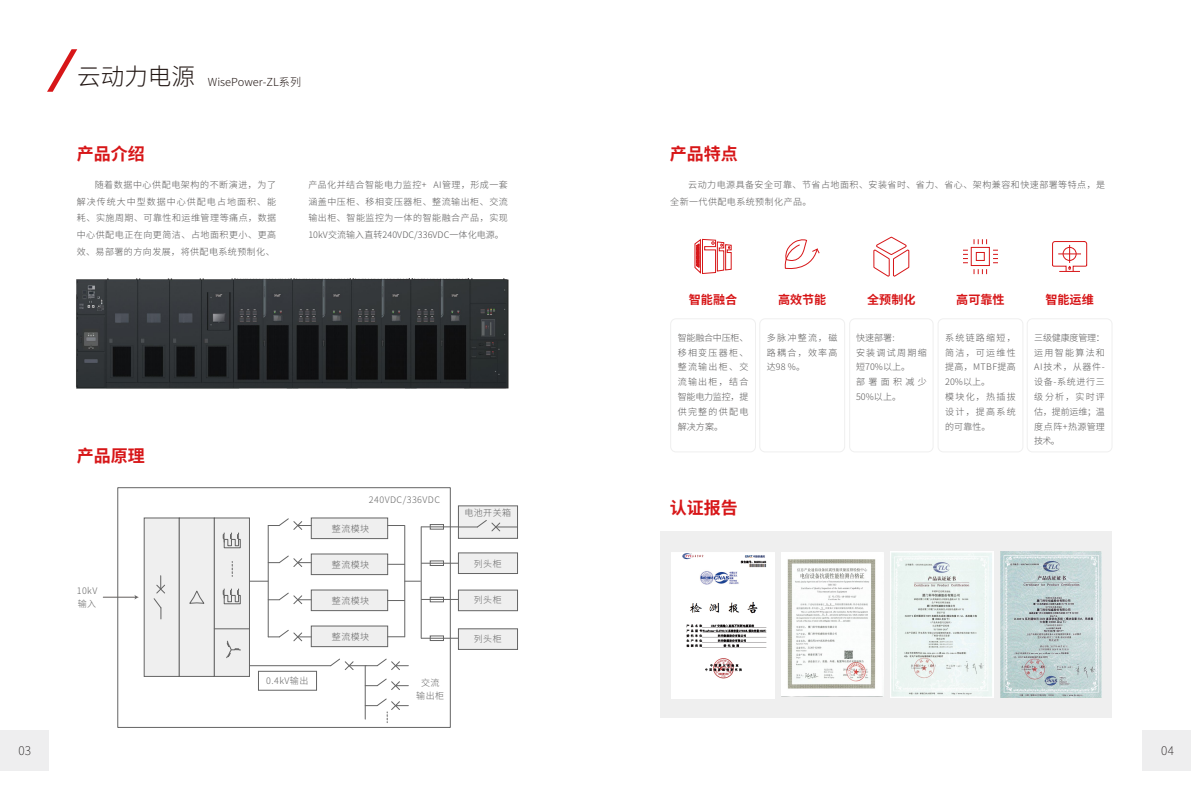
<style>
.page{position:relative;width:1191px;height:808px;background:#fff}
.page>*{position:absolute;margin:0;border:0;box-sizing:border-box;transform-origin:0 0}
.t1{font:700 17px "Source Han Sans CN";color:#d71618}
.t2{font:700 12.1px "Source Han Sans CN";color:#d71618}
.t3{font:200 12px "Source Han Sans CN";color:#040000}
.t4{font:200 12px "Source Han Sans CN";color:#060001}
.t5{font:300 11.1px "Source Han Sans CN";color:#221714}
.t6{font:300 9px/14.8px "Source Han Sans CN";letter-spacing:.055em;color:#585757;text-align:justify}
.t7{font:300 9px/14.8px "Source Han Sans CN";letter-spacing:.14em;color:#585757}
.t8{font:300 9px/12.8px "Source Han Sans CN";letter-spacing:.05em;color:#646464}
.s1{font-size:23.5px}
</style>
<div class="page">
<div style="left:0;top:730px;width:48px;height:40px;background:#eeeeef"></div>
<div style="left:1142px;top:730px;width:49px;height:40px;background:#eeeeef"></div>
<svg style="left:47px;top:49px;width:30px;height:43px"></svg>
<div style="left:660px;top:531px;width:452px;height:187px;background:#efefef"></div>
<img style="left:1000px;top:552px;width:101px;height:145px">
<img style="left:890px;top:552px;width:103px;height:145px">
<img style="left:781px;top:552px;width:102px;height:145px">
<img style="left:671px;top:552px;width:103px;height:146px">
<div style="left:670px;top:318px;width:86px;height:134px;border:1px solid #efefef;border-radius:5px"></div>
<div style="left:759px;top:318px;width:86px;height:134px;border:1px solid #efefef;border-radius:5px"></div>
<div style="left:849px;top:318px;width:84px;height:134px;border:1px solid #efefef;border-radius:5px"></div>
<div style="left:937px;top:318px;width:86px;height:134px;border:1px solid #efefef;border-radius:5px"></div>
<div style="left:1026px;top:318px;width:86px;height:134px;border:1px solid #efefef;border-radius:5px"></div>
<svg style="left:784px;top:239px;width:36px;height:30px"></svg>
<svg style="left:873px;top:236px;width:37px;height:40px"></svg>
<div style="left:970px;top:247px;width:19px;height:19px;border:1px solid #d71618"></div>
<div style="left:975px;top:252px;width:9px;height:9px;border:1px solid #d71618"></div>
<svg style="left:993px;top:250px;width:5px;height:13px"></svg>
<svg style="left:963px;top:250px;width:5px;height:13px"></svg>
<svg style="left:973px;top:269px;width:14px;height:5px"></svg>
<svg style="left:973px;top:239px;width:14px;height:5px"></svg>
<svg style="left:694px;top:238px;width:38px;height:36px"></svg>
<svg style="left:1052px;top:241px;width:35px;height:31px"></svg>
<div style="left:258px;top:671px;width:59px;height:19px;border:1px solid #646464"></div>
<div style="left:144px;top:518px;width:36px;height:159px;background:#efefef;border:1px solid #646464"></div>
<div style="left:179px;top:518px;width:36px;height:159px;background:#efefef;border:1px solid #646464"></div>
<div style="left:214px;top:518px;width:36px;height:159px;background:#efefef;border:1px solid #646464"></div>
<div style="left:311px;top:518px;width:77px;height:21px;background:#efefef;border:1px solid #646464"></div>
<div style="left:311px;top:554px;width:77px;height:21px;background:#efefef;border:1px solid #646464"></div>
<div style="left:458px;top:553px;width:60px;height:21px;background:#efefef;border:1px solid #646464"></div>
<div style="left:458px;top:590px;width:60px;height:21px;background:#efefef;border:1px solid #646464"></div>
<div style="left:458px;top:628px;width:60px;height:22px;background:#efefef;border:1px solid #646464"></div>
<div style="left:458px;top:506px;width:60px;height:33px;background:#efefef;border:1px solid #646464"></div>
<div style="left:311px;top:590px;width:77px;height:21px;background:#efefef;border:1px solid #646464"></div>
<div style="left:311px;top:626px;width:77px;height:21px;background:#efefef;border:1px solid #646464"></div>
<hr style="left:103px;top:597px;width:33px;height:1px;background:#646464">
<svg style="left:134px;top:595px;width:5px;height:4px"></svg>
<hr style="left:249px;top:665px;width:82px;height:1px;background:#646464">
<svg style="left:189px;top:590px;width:16px;height:14px"></svg>
<svg style="left:249px;top:581px;width:19px;height:1px"></svg>
<hr style="left:268px;top:525px;width:1px;height:112px;background:#646464">
<svg style="left:388px;top:525px;width:16px;height:1px"></svg>
<svg style="left:388px;top:564px;width:16px;height:1px"></svg>
<svg style="left:388px;top:600px;width:16px;height:1px"></svg>
<svg style="left:388px;top:636px;width:16px;height:1px"></svg>
<svg style="left:405px;top:581px;width:15px;height:1px"></svg>
<hr style="left:404px;top:525px;width:1px;height:112px;background:#646464">
<hr style="left:365px;top:666px;width:1px;height:53px;background:#646464">
<hr style="left:421px;top:638px;width:37px;height:1px;background:#646464">
<hr style="left:421px;top:599px;width:37px;height:1px;background:#646464">
<hr style="left:421px;top:563px;width:37px;height:1px;background:#646464">
<hr style="left:421px;top:526px;width:37px;height:1px;background:#646464">
<hr style="left:421px;top:527px;width:1px;height:111px;background:#646464">
<div style="left:430px;top:524px;width:14px;height:5px;border:1px solid #646464"></div>
<div style="left:430px;top:561px;width:14px;height:5px;border:1px solid #646464"></div>
<div style="left:430px;top:597px;width:14px;height:5px;border:1px solid #646464"></div>
<div style="left:430px;top:636px;width:14px;height:5px;border:1px solid #646464"></div>
<svg style="left:223px;top:532px;width:18px;height:16px"></svg>
<svg style="left:223px;top:588px;width:18px;height:16px"></svg>
<svg style="left:232px;top:561px;width:1px;height:15px"></svg>
<svg style="left:226px;top:640px;width:15px;height:18px"></svg>
<hr style="left:214px;top:628px;width:35px;height:1px;background:#646464">
<div style="left:117px;top:487px;width:333px;height:241px;border:1px solid #646464"></div>
<svg style="left:458px;top:519px;width:59px;height:13px"></svg>
<svg style="left:330px;top:658px;width:78px;height:12px"></svg>
<svg style="left:268px;top:629px;width:43px;height:13px"></svg>
<svg style="left:153px;top:576px;width:12px;height:43px"></svg>
<svg style="left:268px;top:592px;width:43px;height:13px"></svg>
<svg style="left:268px;top:555px;width:43px;height:12px"></svg>
<svg style="left:268px;top:518px;width:43px;height:12px"></svg>
<svg style="left:365px;top:678px;width:43px;height:12px"></svg>
<svg style="left:365px;top:698px;width:43px;height:25px"></svg>
<img style="left:76px;top:278px;width:433px;height:111px">
<p class="t5" style="left:77px;top:76px;width:225px"><span class="s1">云动力电源</span> WisePower-ZL系列</p>
<h1 class="t1" style="left:77px;top:144px;width:70px">产品介绍</h1>
<p class="t6" style="left:77px;top:176px;width:201px;line-height:16.8px;text-indent:18px">随着数据中心供配电架构的不断演进，为了解决传统大中型数据中心供配电占地面积、能耗、实施周期、可靠性和运维管理等痛点，数据中心供配电正在向更简洁、占地面积更小、更高效、易部署的方向发展，将供配电系统预制化、</p>
<p class="t6" style="left:308px;top:176px;width:201px;line-height:16.8px">产品化并结合智能电力监控+ AI管理，形成一套涵盖中压柜、移相变压器柜、整流输出柜、交流输出柜、智能监控为一体的智能融合产品，实现10kV交流输入直转240VDC/336VDC一体化电源。</p>
<h1 class="t1" style="left:77px;top:446px;width:70px">产品原理</h1>
<p class="t8" style="left:77px;top:584px;width:22px">10kV输入</p>
<p class="t8" style="left:369px;top:494px;width:73px">240VDC/336VDC</p>
<p class="t8" style="left:332px;top:523px;width:39px">整流模块</p>
<p class="t8" style="left:332px;top:559px;width:39px">整流模块</p>
<p class="t8" style="left:332px;top:594px;width:39px">整流模块</p>
<p class="t8" style="left:332px;top:630px;width:39px">整流模块</p>
<p class="t8" style="left:266px;top:674px;width:44px">0.4kV输出</p>
<p class="t8" style="left:416px;top:676px;width:29px;text-align:center">交流输出柜</p>
<p class="t8" style="left:464px;top:506px;width:48px">电池开关箱</p>
<p class="t8" style="left:474px;top:558px;width:29px">列头柜</p>
<p class="t8" style="left:474px;top:594px;width:29px">列头柜</p>
<p class="t8" style="left:474px;top:632px;width:29px">列头柜</p>
<h1 class="t1" style="left:670px;top:144px;width:70px">产品特点</h1>
<p class="t6" style="left:670px;top:176px;width:436px;line-height:16.8px;text-indent:18px">云动力电源具备安全可靠、节省占地面积、安装省时、省力、省心、架构兼容和快速部署等特点，是全新一代供配电系统预制化产品。</p>
<h2 class="t2" style="left:689px;top:292px;width:50px">智能融合</h2>
<p class="t6" style="left:677px;top:330px;width:72px">智能融合中压柜、移相变压器柜、整流输出柜、交流输出柜，结合智能电力监控，提供完整的供配电解决方案。</p>
<h2 class="t2" style="left:778px;top:292px;width:50px">高效节能</h2>
<p class="t6" style="left:767px;top:330px;width:72px">多脉冲整流，磁路耦合，效率高达98 %。</p>
<h2 class="t2" style="left:867px;top:292px;width:50px">全预制化</h2>
<p class="t7" style="left:856px;top:330px;width:72px">快速部署:<br>安装调试周期缩短70%以上。<br>部署面积减少<br>50%以上。</p>
<h2 class="t2" style="left:956px;top:292px;width:50px">高可靠性</h2>
<p class="t7" style="left:945px;top:330px;width:72px">系统链路缩短，简洁，可运维性提高，MTBF提高<br>20%以上。<br>模块化，热插拔设计，提高系统的可靠性。</p>
<h2 class="t2" style="left:1045px;top:292px;width:50px">智能运维</h2>
<p class="t6" style="left:1034px;top:330px;width:72px">三级健康度管理：运用智能算法和AI技术，从器件-设备-系统进行三级分析，实时评估，提前运维；温度点阵+热源管理技术。</p>
<h1 class="t1" style="left:670px;top:498px;width:70px">认证报告</h1>
<h3 class="t3" style="left:18px;top:744px;width:14px">03</h3>
<h3 class="t4" style="left:1161px;top:744px;width:14px">04</h3>
</div>
